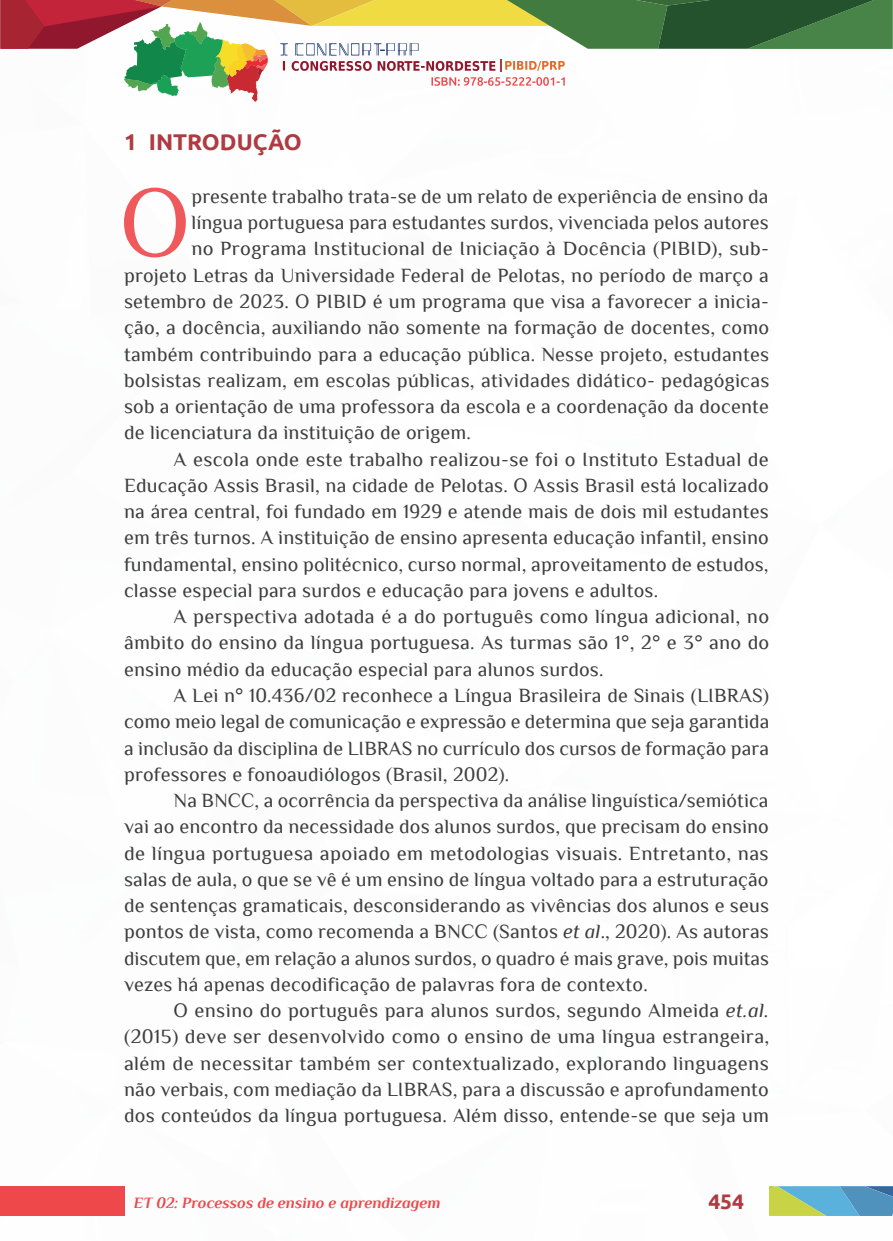
<style>
.page{position:relative;width:893px;height:1241px;background:#fff}
.page>*{position:absolute;margin:0;border:0;box-sizing:border-box;transform-origin:0 0}
._7_CAPITULAR{font:99.75px "Philosopher";color:#f0595c}
._5_INTRODUCAO{font:700 22.75px "Ubuntu";color:#af3a41}
.t1{font:700 21px "Ubuntu";color:#af3a41}
._6_CORPO{font:20.12px/26.2px "Philosopher";letter-spacing:.01em;color:#3e3e3f;text-align:justify}
._7_CAPITULAR-2{font:20.12px "Philosopher";letter-spacing:.01em;color:#3e3e3f}
.t2{font:italic 700 15.75px "Philosopher";color:#ef484b}
.s1{font-style:italic}
</style>
<div class="page">
<div style="left:0;top:1185px;width:124px;height:30px;background:#ef484b"></div>
<svg style="left:0;top:0;width:892px;height:102px"></svg>
<svg style="left:769px;top:1186px;width:124px;height:29px;background:#72aea9"></svg>
<p class="_5_INTRODUCAO" style="left:124px;top:128px;width:179px">1 INTRODUÇÃO</p>
<p class="_7_CAPITULAR" style="left:119px;top:170px;width:72px">O</p>
<p class="_7_CAPITULAR-2" style="left:191px;top:186px;width:579px">presente trabalho trata-se de um relato de experiência de ensino da</p>
<p class="_7_CAPITULAR-2" style="left:191px;top:212px;width:579px">língua portuguesa para estudantes surdos, vivenciada pelos autores</p>
<p class="_7_CAPITULAR-2" style="left:191px;top:238px;width:579px">no Programa Institucional de Iniciação à Docência (PIBID), sub-</p>
<p class="_7_CAPITULAR-2" style="left:124px;top:264px;width:646px">projeto Letras da Universidade Federal de Pelotas, no período de março a</p>
<p class="_7_CAPITULAR-2" style="left:124px;top:291px;width:646px">setembro de 2023. O PIBID é um programa que visa a favorecer a inicia-</p>
<p class="_7_CAPITULAR-2" style="left:124px;top:317px;width:647px">ção, a docência, auxiliando não somente na formação de docentes, como</p>
<p class="_7_CAPITULAR-2" style="left:124px;top:343px;width:647px">também contribuindo para a educação pública. Nesse projeto, estudantes</p>
<p class="_7_CAPITULAR-2" style="left:124px;top:369px;width:647px">bolsistas realizam, em escolas públicas, atividades didático- pedagógicas</p>
<p class="_7_CAPITULAR-2" style="left:124px;top:396px;width:646px">sob a orientação de uma professora da escola e a coordenação da docente</p>
<p class="_7_CAPITULAR-2" style="left:124px;top:422px;width:348px">de licenciatura da instituição de origem.</p>
<p class="_6_CORPO" style="left:124px;top:446px;width:646px;text-indent:50px">A escola onde este trabalho realizou-se foi o Instituto Estadual de Educação Assis Brasil, na cidade de Pelotas. O Assis Brasil está localizado na área central, foi fundado em 1929 e atende mais de dois mil estudantes em três turnos. A instituição de ensino apresenta educação infantil, ensino fundamental, ensino politécnico, curso normal, aproveitamento de estudos, classe especial para surdos e educação para jovens e adultos.</p>
<p class="_6_CORPO" style="left:124px;top:603px;width:647px;text-indent:50px">A perspectiva adotada é a do português como língua adicional, no âmbito do ensino da língua portuguesa. As turmas são 1°, 2° e 3° ano do ensino médio da educação especial para alunos surdos.</p>
<p class="_6_CORPO" style="left:124px;top:682px;width:647px;text-indent:50px">A Lei n° 10.436/02 reconhece a Língua Brasileira de Sinais (LIBRAS) como meio legal de comunicação e expressão e determina que seja garantida a inclusão da disciplina de LIBRAS no currículo dos cursos de formação para professores e fonoaudiólogos (Brasil, 2002).</p>
<p class="_6_CORPO" style="left:124px;top:787px;width:646px;text-indent:50px">Na BNCC, a ocorrência da perspectiva da análise linguística/semiótica vai ao encontro da necessidade dos alunos surdos, que precisam do ensino de língua portuguesa apoiado em metodologias visuais. Entretanto, nas salas de aula, o que se vê é um ensino de língua voltado para a estruturação de sentenças gramaticais, desconsiderando as vivências dos alunos e seus pontos de vista, como recomenda a BNCC (Santos <span class="s1">et al</span>., 2020). As autoras discutem que, em relação a alunos surdos, o quadro é mais grave, pois muitas vezes há apenas decodificação de palavras fora de contexto.</p>
<p class="_6_CORPO" style="left:124px;top:997px;width:647px;text-indent:50px">O ensino do português para alunos surdos, segundo Almeida <span class="s1">et.al. </span>(2015) deve ser desenvolvido como o ensino de uma língua estrangeira, além de necessitar também ser contextualizado, explorando linguagens não verbais, com mediação da LIBRAS, para a discussão e aprofundamento dos conteúdos da língua portuguesa. Além disso, entende-se que seja um</p>
<p class="t2" style="left:134px;top:1193px;width:308px">ET 02: Processos de ensino e aprendizagem</p>
<p class="t1" style="left:708px;top:1188px;width:37px">454</p>
</div>
